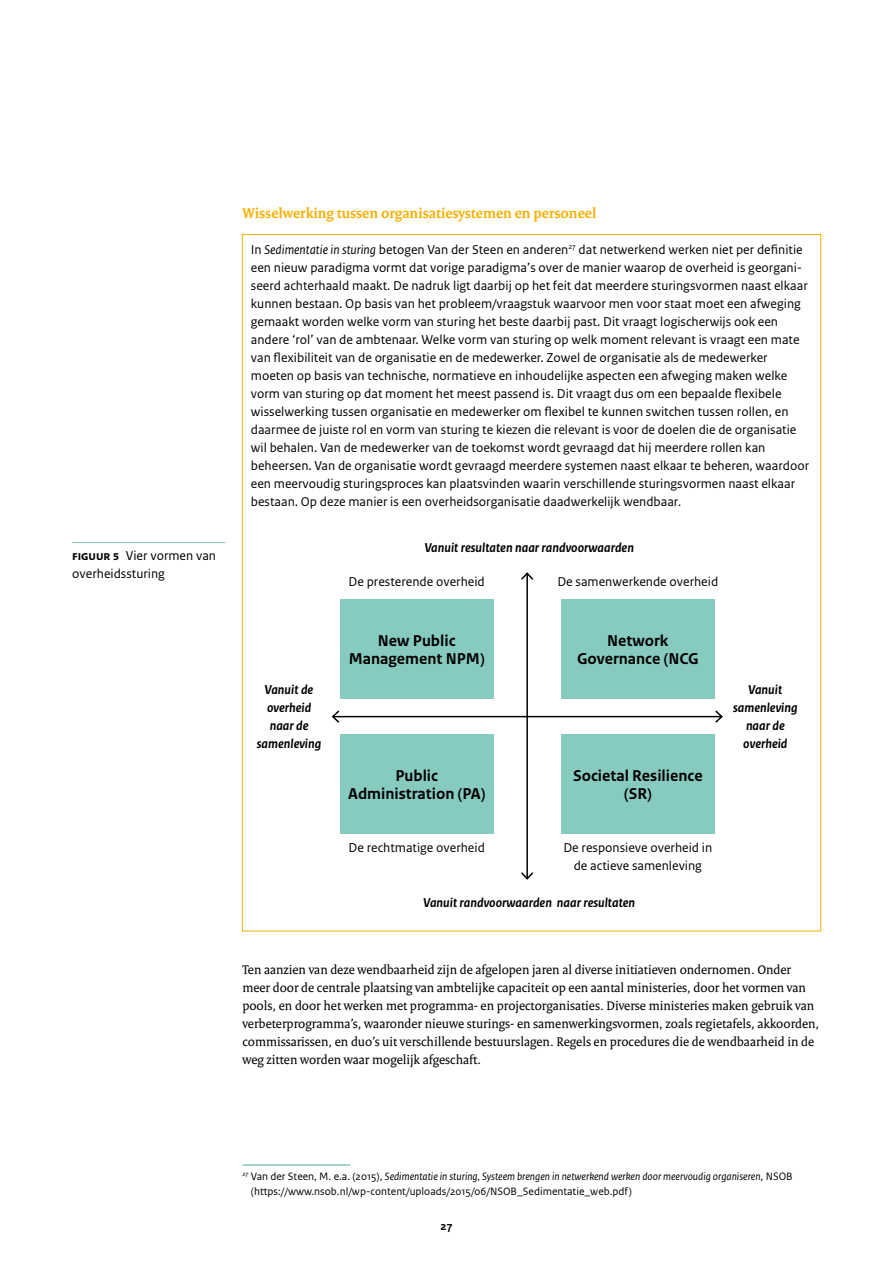
<style>
.page{position:relative;width:893px;height:1263px;background:#fff}
.page>*{position:absolute;margin:0;border:0;box-sizing:border-box;transform-origin:0 0}
.Literatuurlijst{font:700 16.5px/18px "Rijksoverheid Sans Text";color:#000;text-align:center}
._05_RO_Alineakop_Ser{font:700 15px "Rijksoverheid Serif";color:#f9af00}
._21_RO_Kader_Broodte{font:13.5px/18px "Rijksoverheid Sans Text";color:#000}
._10_RO_Broodtekst_Se{font:13.5px/18px "Rijksoverheid Serif";color:#000}
.Literatuurlijst-2{font:italic 700 13.5px/18px "Rijksoverheid Sans Text";color:#000;text-align:center}
.Literatuurlijst-3{font:13.5px/18px "Rijksoverheid Sans Text";color:#000;text-align:center}
.Figuur_tabel{font:13.5px/18px "Rijksoverheid Sans Text";color:#000}
.t1{font:700 12px "Rijksoverheid Sans Text";color:#000}
._14_RO_Voetnoot{font:11.25px/15px "Rijksoverheid Sans Text";color:#000}
.s1{font-weight:700}
.s2{font-style:italic}
</style>
<div class="page">
<hr style="left:72px;top:542px;width:153px;height:1px;background:#86cac0">
<div style="left:340px;top:599px;width:153px;height:99px;background:#86cac0"></div>
<div style="left:340px;top:734px;width:153px;height:99px;background:#86cac0"></div>
<div style="left:561px;top:599px;width:153px;height:99px;background:#86cac0"></div>
<div style="left:561px;top:734px;width:153px;height:99px;background:#86cac0"></div>
<hr style="left:526px;top:573px;width:2px;height:306px;background:#000">
<svg style="left:521px;top:572px;width:13px;height:9px"></svg>
<svg style="left:521px;top:870px;width:13px;height:10px"></svg>
<hr style="left:333px;top:716px;width:389px;height:1px;background:#000">
<svg style="left:714px;top:710px;width:9px;height:13px"></svg>
<svg style="left:331px;top:710px;width:10px;height:13px"></svg>
<hr style="left:242px;top:1164px;width:108px;height:2px;background:#86cac0">
<p class="Figuur_tabel" style="left:72px;top:547px;width:145px"><span class="s1">figuur 5</span> Vier vormen van overheidssturing</p>
<p class="_05_RO_Alineakop_Ser" style="left:242px;top:204px;width:355px">Wisselwerking tussen organisatiesystemen en personeel</p>
<p class="_21_RO_Kader_Broodte" style="left:251px;top:241px;width:560px">In <span class="s2">Sedimentatie in sturing</span> betogen Van der Steen en anderen<sup>27</sup> dat netwerkend werken niet per definitie een nieuw paradigma vormt dat vorige paradigma’s over de manier waarop de overheid is georgani&shy;seerd achterhaald maakt. De nadruk ligt daarbij op het feit dat meerdere sturingsvormen naast elkaar kunnen bestaan. Op basis van het probleem/vraagstuk waarvoor men voor staat moet een afweging gemaakt worden welke vorm van sturing het beste daarbij past. Dit vraagt logischerwijs ook een andere ‘rol’ van de ambtenaar. Welke vorm van sturing op welk moment relevant is vraagt een mate van flexibiliteit van de organisatie en de medewerker. Zowel de organisatie als de medewerker moeten op basis van technische, normatieve en inhoudelijke aspecten een afweging maken welke vorm van sturing op dat moment het meest passend is. Dit vraagt dus om een bepaalde flexibele wisselwerking tussen organisatie en medewerker om flexibel te kunnen switchen tussen rollen, en daarmee de juiste rol en vorm van sturing te kiezen die relevant is voor de doelen die de organisatie wil behalen. Van de medewerker van de toekomst wordt gevraagd dat hij meerdere rollen kan beheersen. Van de organisatie wordt gevraagd meerdere systemen naast elkaar te beheren, waardoor een meervoudig sturingsproces kan plaatsvinden waarin verschillende sturingsvormen naast elkaar bestaan. Op deze manier is een overheidsorganisatie daadwerkelijk wendbaar<span class="s2">.</span></p>
<p class="Literatuurlijst-2" style="left:425px;top:538px;width:211px">Vanuit resultaten naar randvoorwaarden</p>
<p class="Literatuurlijst-2" style="left:257px;top:681px;width:66px">Vanuit de overheid naar de samenleving</p>
<p class="Literatuurlijst-3" style="left:349px;top:573px;width:138px">De presterende overheid</p>
<p class="Literatuurlijst-3" style="left:557px;top:573px;width:162px">De samenwerkende overheid</p>
<p class="Literatuurlijst" style="left:349px;top:632px;width:137px">New Public<br>Management NPM)</p>
<p class="Literatuurlijst" style="left:577px;top:632px;width:123px">Network<br>Governance (NCG</p>
<p class="Literatuurlijst" style="left:348px;top:767px;width:139px">Public<br>Administration (PA)</p>
<p class="Literatuurlijst" style="left:573px;top:767px;width:131px">Societal Resilience (SR)</p>
<p class="Literatuurlijst-3" style="left:349px;top:839px;width:138px">De rechtmatige overheid</p>
<p class="Literatuurlijst-3" style="left:563px;top:839px;width:150px">De responsieve overheid in de actieve samenleving</p>
<p class="Literatuurlijst-2" style="left:424px;top:894px;width:213px">Vanuit randvoorwaarden naar resultaten</p>
<p class="Literatuurlijst-2" style="left:733px;top:681px;width:66px">Vanuit samenleving naar de overheid</p>
<p class="_10_RO_Broodtekst_Se" style="left:242px;top:960px;width:578px">Ten aanzien van deze wendbaarheid zijn de afgelopen jaren al diverse initiatieven ondernomen. Onder meer door de centrale plaatsing van ambtelijke capaciteit op een aantal ministeries, door het vormen van pools, en door het werken met programma- en projectorganisaties. Diverse ministeries maken gebruik van verbeterprogramma’s, waaronder nieuwe sturings- en samenwerkingsvormen, zoals regietafels, akkoorden, commissarissen, en duo’s uit verschillende bestuurslagen. Regels en procedures die de wendbaarheid in de weg zitten worden waar mogelijk afgeschaft.</p>
<p class="_14_RO_Voetnoot" style="left:251px;top:1169px;width:543px;text-indent:-9px"><sup>27</sup> Van der Steen, M. e.a. (2015), <span class="s2">Sedimentatie in sturing, Systeem brengen in netwerkend werken door meervoudig organiseren</span>, NSOB (https://www.nsob.nl/wp-content/uploads/2015/06/NSOB_Sedimentatie_web.pdf)</p>
<p class="t1" style="left:441px;top:1219px;width:13px">27</p>
</div>
